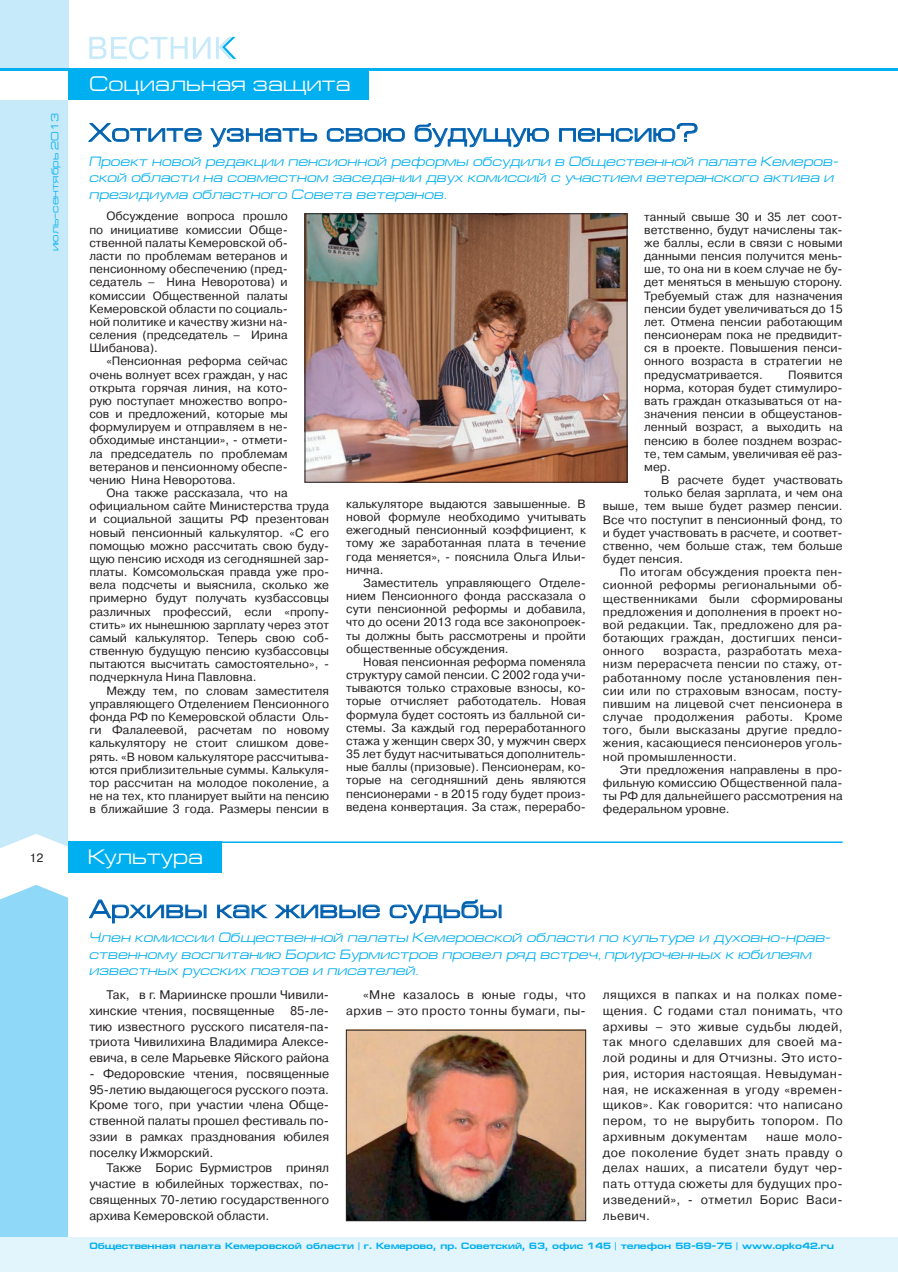
<style>
.page{position:relative;width:898px;height:1272px;background:#fff}
.page>*{position:absolute;margin:0;border:0;box-sizing:border-box;transform-origin:0 0}
.t1{font:25.5px "Europe Ext";letter-spacing:.01em;color:#015aaa}
.t2{font:21px "Europe Ext";color:#fff}
.t3{font:italic 13.5px/16.2px "Europe Ext";color:#00afef}
.t4{font:12.45px/15.8px "Pragmatica C";color:#231f20;text-align:justify}
.t5{font:12.45px/15.8px "Pragmatica C";letter-spacing:.03em;color:#231f20;text-align:right}
.t6{font:12px/13.2px "Pragmatica C";color:#231f20;text-align:justify}
.t7{font:12px "Pragmatica C";letter-spacing:.02em;color:#231f20}
.t8{font:10.5px "Europe Ext";color:#00afef}
.t9{font:700 9.15px "Europe Ext";color:#00afef}
</style>
<div class="page">
<hr style="left:897px;top:1237px;width:1px;height:34px;background:#e2f4fc">
<div style="left:0;top:100px;width:68px;height:748px;background:#c7eafa"></div>
<div style="left:0;top:885px;width:68px;height:352px;background:#8fd8f7"></div>
<div style="left:0;top:0;width:68px;height:68px;background:#c7eafa"></div>
<div style="left:0;top:1237px;width:897px;height:34px;background:#e2f4fc"></div>
<hr style="left:0;top:68px;width:897px;height:2px;background:#00afef">
<svg style="left:89px;top:36px;width:147px;height:24px"></svg>
<svg style="left:88px;top:899px;width:119px;height:24px"></svg>
<svg style="left:217px;top:904px;width:163px;height:14px"></svg>
<svg style="left:389px;top:899px;width:112px;height:24px"></svg>
<svg style="left:88px;top:123px;width:114px;height:19px"></svg>
<svg style="left:210px;top:128px;width:107px;height:19px"></svg>
<svg style="left:326px;top:128px;width:79px;height:14px"></svg>
<svg style="left:414px;top:123px;width:135px;height:24px"></svg>
<svg style="left:559px;top:123px;width:138px;height:19px"></svg>
<div style="left:68px;top:68px;width:300px;height:32px;background:#00afef"></div>
<img style="left:307px;top:215px;width:318px;height:265px">
<div style="left:305px;top:213px;width:322px;height:269px;border:1px solid #231f20"></div>
<div style="left:68px;top:841px;width:153px;height:32px;background:#00afef"></div>
<hr style="left:68px;top:841px;width:774px;height:2px;background:#00afef">
<img style="left:348px;top:1031px;width:235px;height:187px">
<div style="left:346px;top:1029px;width:239px;height:191px;border:1px solid #231f20"></div>
<p class="t8" style="left:49px;top:251px;width:140px;rotate:-90deg">июль–сентябрь 2013</p>
<p class="t6" style="left:30px;top:851px;width:15px">12</p>
<h2 class="t2" style="left:89px;top:72px;width:263px">Социальная защита</h2>
<h1 class="t1" style="left:89px;top:119px;width:610px">Хотите узнать свою будущую пенсию?</h1>
<p class="t3" style="left:89px;top:153px;width:750px">Проект новой редакции пенсионной реформы обсудили в Общественной палате Кемеров&shy;ской области на совместном заседании двух комиссий с участием ветеранского актива и президиума областного Совета ветеранов.</p>
<p class="t6" style="left:89px;top:210px;width:200px;text-indent:17px">Обсуждение вопроса прошло по инициативе комиссии Обще&shy;ственной палаты Кемеровской об&shy;ласти по проблемам ветеранов и пенсионному обеспечению (пред&shy;седатель – Нина Неворотова) и комиссии Общественной палаты Кемеровской области по социаль&shy;ной политике и качеству жизни на&shy;селения (председатель – Ирина Шибанова).</p>
<p class="t6" style="left:89px;top:355px;width:200px;text-indent:17px">«Пенсионная реформа сейчас очень волнует всех граждан, у нас открыта горячая линия, на кото&shy;рую поступает множество вопро&shy;сов и предложений, которые мы формулируем и отправляем в не&shy;обходимые инстанции», - отмети&shy;ла председатель по проблемам ветеранов и пенсионному обеспе&shy;чению Нина Неворотова.</p>
<p class="t6" style="left:89px;top:486px;width:241px;text-align:left;text-indent:17px">Она также рассказала, что на официальном сайте Министерства труда и социальной защиты РФ презентован новый пенсионный калькулятор. «С его помощью можно рассчитать свою буду&shy;щую пенсию исходя из сегодняшней зар&shy;платы. Комсомольская правда уже про&shy;вела подсчеты и выяснила, сколько же примерно будут получать кузбассовцы различных профессий, если «пропу&shy;стить» их нынешнюю зарплату через этот самый калькулятор. Теперь свою соб&shy;ственную будущую пенсию кузбассовцы пытаются высчитать самостоятельно», - подчеркнула Нина Павловна.</p>
<p class="t6" style="left:89px;top:684px;width:241px;text-indent:17px">Между тем, по словам заместителя управляющего Отделением Пенсионного фонда РФ по Кемеровской области Оль&shy;ги Фалалеевой, расчетам по новому калькулятору не стоит слишком дове&shy;рять. «В новом калькуляторе рассчитыва&shy;ются приблизительные суммы. Калькуля&shy;тор рассчитан на молодое поколение, а не на тех, кто планирует выйти на пенсию в ближайшие 3 года. Размеры пенсии в</p>
<p class="t6" style="left:644px;top:210px;width:200px">танный свыше 30 и 35 лет соот&shy;ветственно, будут начислены так&shy;же баллы, если в связи с новыми данными пенсия получится мень&shy;ше, то она ни в коем случае не бу&shy;дет меняться в меньшую сторону.<br>Требуемый стаж для назначения пенсии будет увеличиваться до 15 лет. Отмена пенсии работающим пенсионерам пока не предвидит&shy;ся в проекте. Повышения пенси&shy;онного возраста в стратегии не предусматривается.</p>
<p class="t6" style="left:644px;top:368px;width:200px;text-indent:144px">Появится норма, которая будет стимулиро&shy;вать граждан отказываться от на&shy;значения пенсии в общеустанов&shy;ленный возраст, а выходить на пенсию в более позднем возрас&shy;те, тем самым, увеличивая её раз&shy;мер.</p>
<p class="t6" style="left:661px;top:473px;width:183px">В расчете будет участвовать</p>
<p class="t6" style="left:644px;top:486px;width:200px">только белая зарплата, и чем она</p>
<p class="t6" style="left:602px;top:500px;width:241px">выше, тем выше будет размер пенсии.</p>
<p class="t6" style="left:602px;top:513px;width:241px">Все что поступит в пенсионный фонд, то</p>
<p class="t6" style="left:602px;top:526px;width:241px">и будет участвовать в расчете, и соответ-</p>
<p class="t6" style="left:602px;top:539px;width:241px">ственно, чем больше стаж, тем больше</p>
<p class="t6" style="left:602px;top:552px;width:82px">будет пенсия.</p>
<p class="t7" style="left:619px;top:565px;width:224px">По итогам обсуждения проекта пен-</p>
<p class="t7" style="left:602px;top:579px;width:241px">сионной реформы региональными об-</p>
<p class="t7" style="left:602px;top:592px;width:241px">щественниками были сформированы</p>
<p class="t7" style="left:602px;top:605px;width:241px">предложения и дополнения в проект но-</p>
<p class="t7" style="left:602px;top:618px;width:241px">вой редакции. Так, предложено для ра-</p>
<p class="t7" style="left:602px;top:631px;width:241px">ботающих граждан, достигших пенси-</p>
<p class="t6" style="left:602px;top:644px;width:43px">онного</p>
<p class="t6" style="left:346px;top:497px;width:241px">калькуляторе выдаются завышенные. В новой формуле необходимо учитывать ежегодный пенсионный коэффициент, к тому же заработанная плата в течение года меняется», - пояснила Ольга Ильи&shy;нична.</p>
<p class="t6" style="left:346px;top:576px;width:241px;text-indent:17px">Заместитель управляющего Отделе&shy;нием Пенсионного фонда рассказала о сути пенсионной реформы и добавила, что до осени 2013 года все законопроек&shy;ты должны быть рассмотрены и пройти общественные обсуждения.</p>
<p class="t6" style="left:346px;top:655px;width:241px;text-indent:17px">Новая пенсионная реформа поменяла структуру самой пенсии. С 2002 года учи&shy;тываются только страховые взносы, ко&shy;торые отчисляет работодатель. Новая формула будет состоять из балльной си&shy;стемы. За каждый год переработанного стажа у женщин сверх 30, у мужчин сверх 35 лет будут насчитываться дополнитель&shy;ные баллы (призовые). Пенсионерам, ко&shy;торые на сегодняшний день являются пенсионерами - в 2015 году будет произ&shy;ведена конвертация. За стаж, перерабо-</p>
<p class="t6" style="left:602px;top:644px;width:241px;text-indent:60px">возраста, разработать меха&shy;низм перерасчета пенсии по стажу, от&shy;работанному после установления пен&shy;сии или по страховым взносам, посту&shy;пившим на лицевой счет пенсионера в случае продолжения работы. Кроме того, были высказаны другие предло&shy;жения, касающиеся пенсионеров уголь&shy;ной промышленности.</p>
<p class="t6" style="left:602px;top:763px;width:241px;text-indent:17px">Эти предложения направлены в про&shy;фильную комиссию Общественной пала&shy;ты РФ для дальнейшего рассмотрения на федеральном уровне.</p>
<h2 class="t2" style="left:88px;top:845px;width:116px">Культура</h2>
<h1 class="t1" style="left:89px;top:895px;width:414px">Архивы как живые судьбы</h1>
<p class="t3" style="left:89px;top:929px;width:743px">Член комиссии Общественной палаты Кемеровской области по культуре и духовно-нрав&shy;ственному воспитанию Борис Бурмистров провел ряд встреч, приуроченных к юбилеям известных русских поэтов и писателей.</p>
<p class="t4" style="left:89px;top:987px;width:241px;text-indent:17px">Так, в г. Мариинске прошли Чивили&shy;хинские чтения, посвященные 85-ле&shy;тию известного русского писателя-па&shy;триота Чивилихина Владимира Алексе&shy;евича, в селе Марьевке Яйского района</p>
<p class="t4" style="left:89px;top:1065px;width:241px">- Федоровские чтения, посвященные 95-летию выдающегося русского поэта.<br>Кроме того, при участии члена Обще&shy;ственной палаты прошел фестиваль по&shy;эзии в рамках празднования юбилея поселку Ижморский.</p>
<p class="t4" style="left:89px;top:1160px;width:241px;text-indent:17px">Также Борис Бурмистров принял участие в юбилейных торжествах, по&shy;священных 70-летию государственного архива Кемеровской области.</p>
<p class="t5" style="left:346px;top:987px;width:241px">«Мне казалось в юные годы, что архив – это просто тонны бумаги, пы-</p>
<p class="t4" style="left:602px;top:987px;width:241px">лящихся в папках и на полках поме&shy;щения. С годами стал понимать, что архивы – это живые судьбы людей, так много сделавших для своей ма&shy;лой родины и для Отчизны. Это исто&shy;рия, история настоящая. Невыдуман&shy;ная, не искаженная в угоду «времен&shy;щиков». Как говорится: что написано пером, то не вырубить топором. По архивным документам</p>
<p class="t4" style="left:602px;top:1128px;width:241px;text-indent:163px">наше моло&shy;дое поколение будет знать правду о делах наших, а писатели будут чер&shy;пать оттуда сюжеты для будущих про&shy;изведений», - отметил Борис Васи&shy;льевич.</p>
<p class="t9" style="left:89px;top:1240px;width:746px">Общественная палата Кемеровской области | г. Кемерово, пр. Советский, 63, офис 145 | телефон 58-69-75 | www.opko42.ru</p>
</div>
